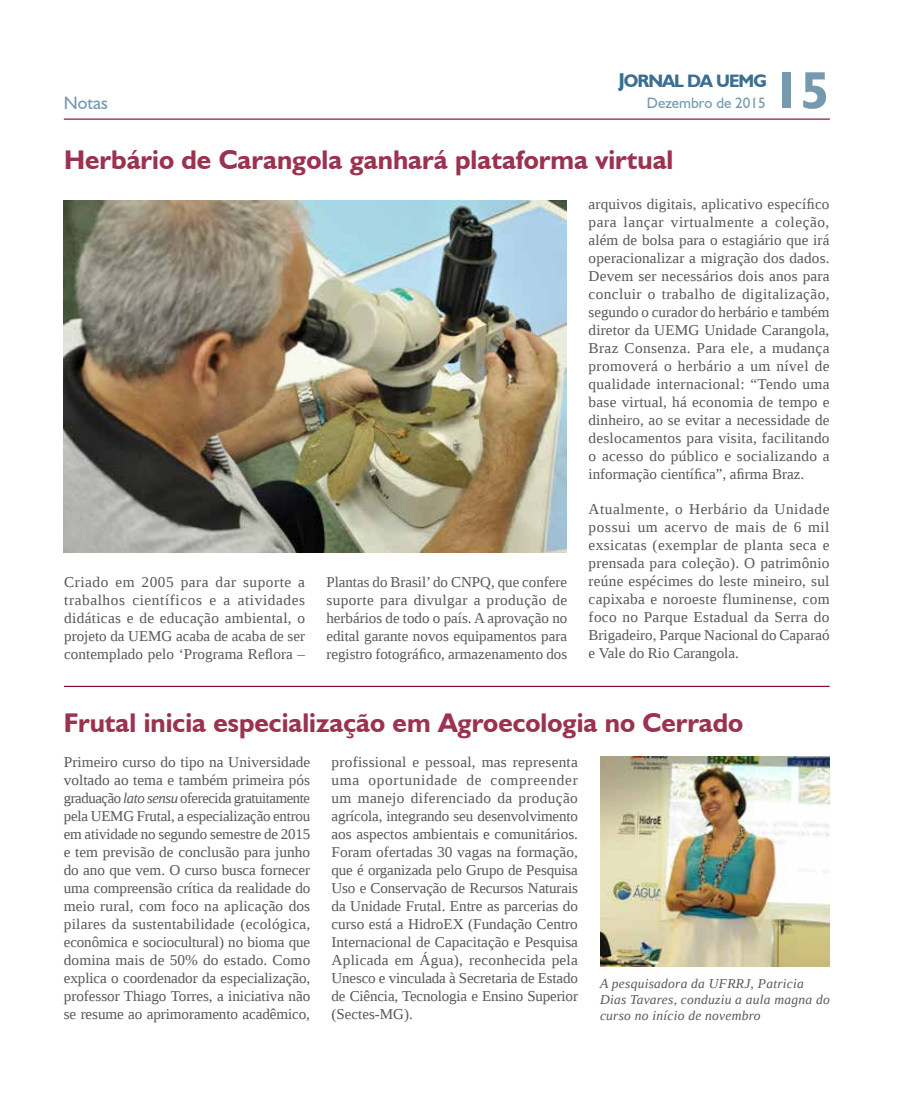
<style>
.page{position:relative;width:915px;height:1106px;background:#fff}
.page>*{position:absolute;margin:0;border:0;box-sizing:border-box;transform-origin:0 0}
.t1{font:700 52.5px "Humanist 521 BT";color:#7699b0}
.t2{font:700 27px "Humanist 521 BT";color:#9b3350}
.t3{font:700 18px "Humanist 521 BT";letter-spacing:-.05em;color:#3b6e8f}
.t4{font:18px "Humanist 521 BT";color:#7699b0}
.t5{font:15px/18px "Liberation Serif";color:#58595b;text-align:justify}
.t6{font:15px "Humanist 521 BT";color:#7699b0}
.t7{font:italic 13.5px/16.2px "Liberation Serif";letter-spacing:.02em;color:#58595b}
.s1{font-size:19.95px}
.s2{font-style:italic}
</style>
<div class="page">
<hr style="left:64px;top:118px;width:765px;height:2px;background:#820024">
<img style="left:64px;top:201px;width:502px;height:352px">
<hr style="left:64px;top:686px;width:765px;height:1px;background:#820024">
<img style="left:600px;top:756px;width:229px;height:210px">
<p class="t4" style="left:64px;top:91px;width:45px">Notas</p>
<p class="t3" style="left:618px;top:69px;width:150px"><span class="s1">J</span>ORNAL DA UEMG</p>
<p class="t6" style="left:646px;top:94px;width:120px">Dezembro de 2015</p>
<h1 class="t1" style="left:771px;top:58px;width:59px">15</h1>
<h2 class="t2" style="left:64px;top:143px;width:610px">Herbário de Carangola ganhará plataforma virtual</h2>
<p class="t5" style="left:64px;top:573px;width:242px">Criado em 2005 para dar suporte a trabalhos científicos e a atividades didáticas e de educação ambiental, o projeto da UEMG acaba de acaba de ser contemplado pelo ‘Programa Reflora –</p>
<p class="t5" style="left:326px;top:573px;width:242px">Plantas do Brasil’ do CNPQ, que confere suporte para divulgar a produção de herbários de todo o país. A aprovação no edital garante novos equipamentos para registro fotográfico, armazenamento dos</p>
<p class="t5" style="left:588px;top:195px;width:242px">arquivos digitais, aplicativo específico para lançar virtualmente a coleção, além de bolsa para o estagiário que irá operacionalizar a migração dos dados.<br>Devem ser necessários dois anos para concluir o trabalho de digitalização, segundo o curador do herbário e também diretor da UEMG Unidade Carangola, Braz Consenza. Para ele, a mudança promoverá o herbário a um nível de qualidade internacional: “Tendo uma base virtual, há economia de tempo e dinheiro, ao se evitar a necessidade de deslocamentos para visita, facilitando o acesso do público e socializando a informação científica”, afirma Braz.</p>
<p class="t5" style="left:588px;top:500px;width:242px">Atualmente, o Herbário da Unidade possui um acervo de mais de 6 mil exsicatas (exemplar de planta seca e prensada para coleção). O patrimônio reúne espécimes do leste mineiro, sul capixaba e noroeste fluminense, com foco no Parque Estadual da Serra do Brigadeiro, Parque Nacional do Caparaó e Vale do Rio Carangola.</p>
<h2 class="t2" style="left:64px;top:706px;width:680px">Frutal inicia especialização em Agroecologia no Cerrado</h2>
<p class="t5" style="left:64px;top:753px;width:248px">Primeiro curso do tipo na Universidade voltado ao tema e também primeira pós graduação <span class="s2">lato sensu</span> oferecida gratuitamente pela UEMG Frutal, a especialização entrou em atividade no segundo semestre de 2015 e tem previsão de conclusão para junho do ano que vem. O curso busca fornecer uma compreensão crítica da realidade do meio rural, com foco na aplicação dos pilares da sustentabilidade (ecológica, econômica e sociocultural) no bioma que domina mais de 50% do estado. Como explica o coordenador da especialização, professor Thiago Torres, a iniciativa não se resume ao aprimoramento acadêmico,</p>
<p class="t5" style="left:331px;top:753px;width:248px">profissional e pessoal, mas representa uma oportunidade de compreender um manejo diferenciado da produção agrícola, integrando seu desenvolvimento aos aspectos ambientais e comunitários.<br>Foram ofertadas 30 vagas na formação, que é organizada pelo Grupo de Pesquisa Uso e Conservação de Recursos Naturais da Unidade Frutal. Entre as parcerias do curso está a HidroEX (Fundação Centro Internacional de Capacitação e Pesquisa Aplicada em Água), reconhecida pela Unesco e vinculada à Secretaria de Estado de Ciência, Tecnologia e Ensino Superior (Sectes-MG).</p>
<p class="t7" style="left:600px;top:975px;width:231px">A pesquisadora da UFRRJ, Patricia<br>Dias Tavares, conduziu a aula magna do curso no início de novembro</p>
</div>
